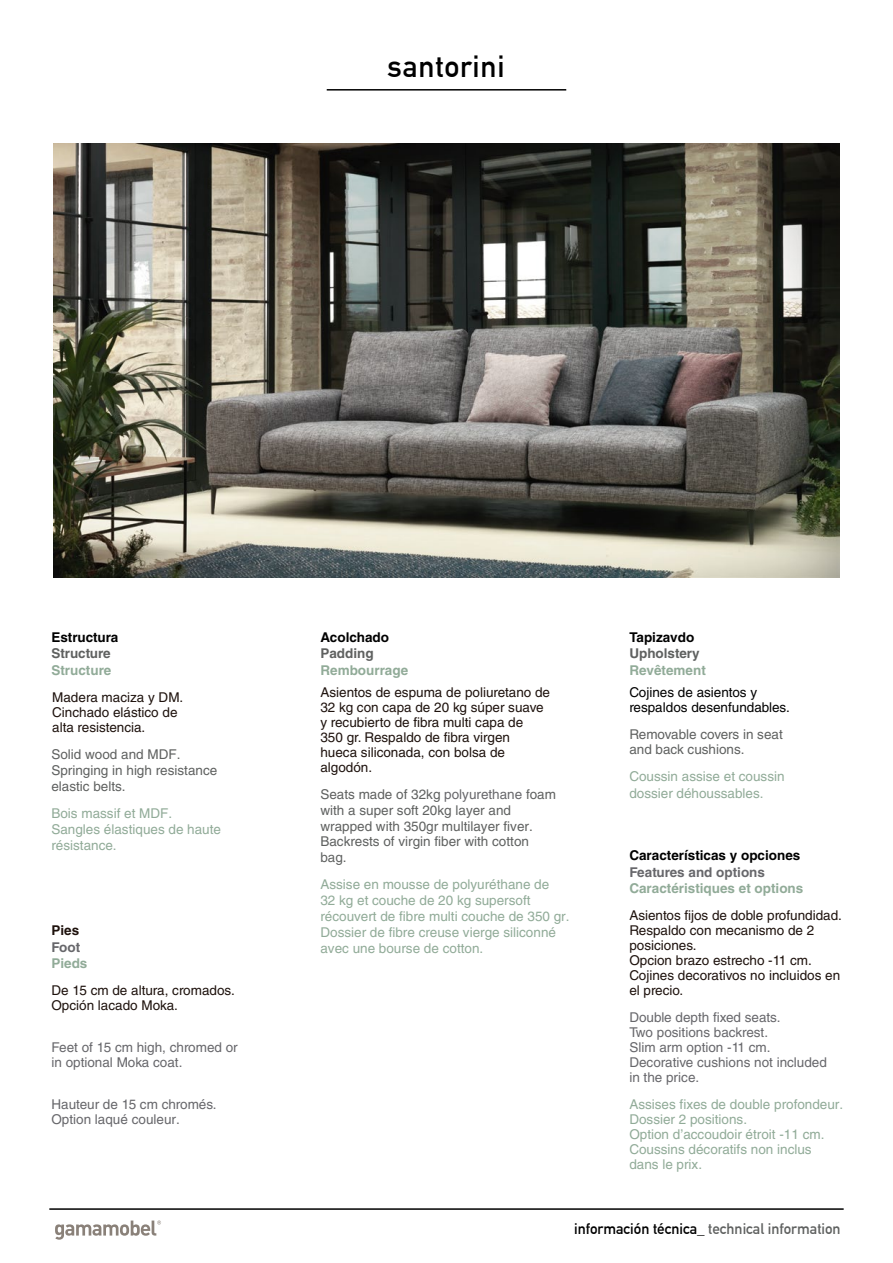
<style>
.page{position:relative;width:893px;height:1263px;background:#fff}
.page>*{position:absolute;margin:0;border:0;box-sizing:border-box;transform-origin:0 0}
.t1{font:700 30px "DIN Alternate";letter-spacing:.025em;color:#000}
.t2{font:700 15px "DIN Alternate";color:#5f6160}
.t3{font:13.5px/15px "Helvetica LT Std";color:#1e120d}
.t4{font:13.5px/16.2px "Helvetica LT Std";color:#91ab98}
.t5{font:13.5px/15.6px "Helvetica LT Std";color:#5f6160}
.t6{font:13.5px/15px "Helvetica LT Std";color:#67676b}
.t7{font:700 13.5px "Helvetica LT Std";color:#91ab98}
.t8{font:700 13.5px "Helvetica LT Std";color:#000}
.t9{font:13.5px/15px "Helvetica LT Std";color:#000}
.t10{font:700 13.5px "Helvetica LT Std";color:#5f6160}
.t11{font:700 13.5px "Helvetica LT Std";color:#67676b}
.t12{font:700 13.5px "Helvetica LT Std";color:#1e120d}
.s1{color:#67676b}
.s2{color:#000}
</style>
<div class="page">
<img style="left:53px;top:143px;width:787px;height:434px">
<hr style="left:49px;top:1208px;width:795px;height:2px;background:#000">
<svg style="left:55px;top:1220px;width:106px;height:20px"></svg>
<hr style="left:327px;top:89px;width:239px;height:2px;background:#000">
<h1 class="t1" style="left:388px;top:48px;width:119px">santorini</h1>
<p class="t8" style="left:51px;top:629px;width:68px">Estructura</p>
<p class="t10" style="left:51px;top:645px;width:61px">Structure</p>
<p class="t7" style="left:51px;top:662px;width:62px">Structure</p>
<p class="t3" style="left:52px;top:689px;width:133px">Madera maciza y DM.<br>Cinchado elástico de alta resistencia.</p>
<p class="t5" style="left:51px;top:746px;width:167px;line-height:16.2px">Solid wood and MDF.<br>Springing in high resistance elastic belts.</p>
<p class="t4" style="left:51px;top:805px;width:171px">Bois massif et MDF.<br>Sangles élastiques de haute résistance.</p>
<p class="t12" style="left:51px;top:922px;width:29px">Pies</p>
<p class="t11" style="left:51px;top:939px;width:30px">Foot</p>
<p class="t7" style="left:51px;top:955px;width:38px">Pieds</p>
<p class="t3" style="left:51px;top:983px;width:185px">De 15 cm de altura, cromados.<br>Opción lacado Moka.</p>
<p class="t6" style="left:51px;top:1040px;width:188px">Feet of 15 cm high, chromed or in optional Moka coat.</p>
<p class="t6" style="left:51px;top:1097px;width:167px">Hauteur de 15 cm chromés.<br>Option laqué couleur.</p>
<p class="t8" style="left:320px;top:629px;width:70px">Acolchado</p>
<p class="t10" style="left:320px;top:645px;width:55px">Padding</p>
<p class="t7" style="left:320px;top:662px;width:89px">Rembourrage</p>
<p class="t3" style="left:320px;top:685px;width:231px">Asientos de espuma de poliuretano de<br>32 kg con capa de 20 kg súper suave y recubierto de fibra multi capa de<br>350 gr. Respaldo de fibra virgen hueca siliconada, con bolsa de algodón.</p>
<p class="t5" style="left:320px;top:787px;width:237px">Seats made of 32kg <span class="s1">polyurethane</span> foam with a super soft 20kg layer and wrapped with 350gr multilayer fiver.<br>Backrests of virgin fiber with cotton bag.</p>
<p class="t4" style="left:320px;top:876px;width:251px">Assise en mousse de polyuréthane de<br>32 kg et couche de 20 kg supersoft récouvert de fibre multi couche de 350 gr.<br>Dossier de fibre creuse vierge siliconné avec une bourse de cotton.</p>
<p class="t8" style="left:629px;top:629px;width:66px">Tapizavdo</p>
<p class="t10" style="left:629px;top:645px;width:72px">Upholstery</p>
<p class="t7" style="left:629px;top:662px;width:78px">Revêtement</p>
<p class="t9" style="left:629px;top:685px;width:162px">Cojines de asientos y respaldos desenfundables.</p>
<p class="t5" style="left:629px;top:727px;width:155px;line-height:15px">Removable covers in seat and back cushions.</p>
<p class="t4" style="left:629px;top:768px;width:157px">Coussin assise et coussin dossier déhoussables.</p>
<p class="t8" style="left:629px;top:847px;width:173px">Características y opciones</p>
<p class="t11" style="left:629px;top:864px;width:137px">Features and options</p>
<p class="t7" style="left:629px;top:880px;width:176px">Caractéristiques et options</p>
<p class="t3" style="left:629px;top:908px;width:214px">Asientos fijos de doble profundidad.<br>Respaldo con mecanismo de 2 posiciones.<br>Opcion brazo estrecho -11 cm.<br>Cojines decorativos no incluidos en el precio.</p>
<p class="t6" style="left:629px;top:1010px;width:199px">Double depth fixed seats.<br>Two positions backrest.<br>Slim arm option -11 cm.<br>Decorative cushions not included in the price.</p>
<p class="t4" style="left:629px;top:1097px;width:215px;line-height:15px">Assises fixes de double profondeur.<br>Dossier 2 positions.<br>Option d’accoudoir étroit -11 cm.<br>Coussins décoratifs non inclus dans le prix.</p>
<p class="t2" style="left:574px;top:1220px;width:268px"><span class="s2">información técnica_</span> technical information</p>
</div>
